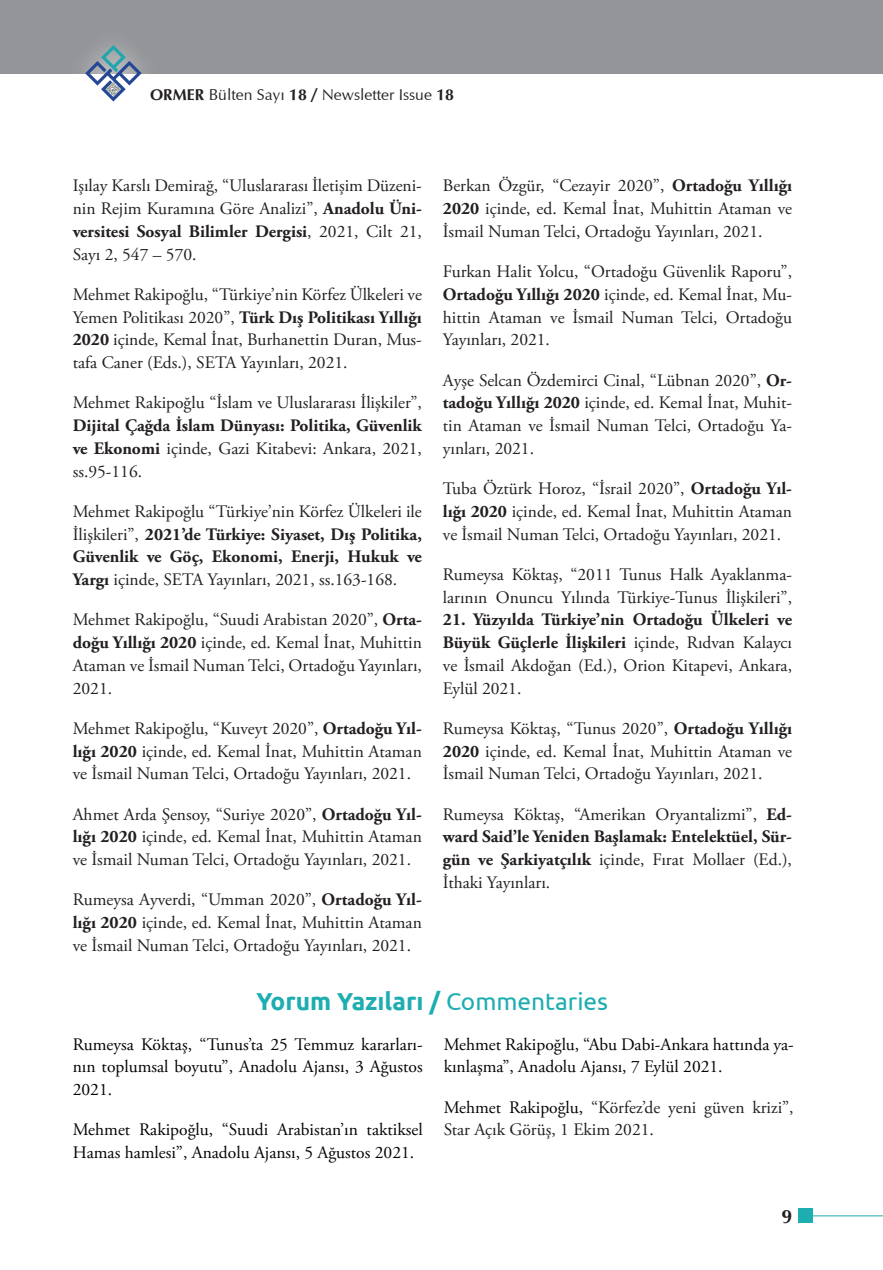
<style>
.page{position:relative;width:883px;height:1270px;background:#fff}
.page>*{position:absolute;margin:0;border:0;box-sizing:border-box;transform-origin:0 0}
.t1{font:700 24.5px "Ubuntu";color:#1eadb0}
.t2{font:700 19.25px "TR Oregon";color:#231f20}
.t3{font:17.5px/22.8px "Adobe Garamond Pro";color:#231f20;text-align:justify}
.t4{font:17.5px/22.8px "Adobe Garamond Pro";color:#040503}
.t5{font:700 17.5px/22.8px "Adobe Garamond Pro";color:#231f20;text-align:justify}
.t6{font:15.75px "TR Oregon";color:#231f20}
.s1{font-weight:700}
.s2{font-weight:400}
.s3{color:#040503}
</style>
<div class="page">
<div style="left:0;top:0;width:883px;height:73px;background:#939598"></div>
<hr style="left:798px;top:1215px;width:85px;height:1px;background:#1eadb0">
<div style="left:798px;top:1209px;width:14px;height:14px;background:#1eadb0"></div>
<div style="left:66px;top:26px;width:95px;height:95px;background:#fff;opacity:.75"></div>
<svg style="left:85px;top:45px;width:57px;height:57px"></svg>
<p class="t6" style="left:150px;top:85px;width:305px"><span class="s1">ORMER</span> Bülten Sayı <span class="s1">18 /</span> Newsletter Issue <span class="s1">18</span></p>
<p class="t3" style="left:73px;top:175px;width:351px">Işılay Karslı Demirağ, “Uluslararası İletişim Düzeni&shy;nin Rejim Kuramına Göre Analizi”, <span class="s1">Anadolu Üni&shy;versitesi Sosyal Bilimler Dergisi</span>, 2021, Cilt 21, Sayı 2, 547 – 570.</p>
<p class="t3" style="left:73px;top:283px;width:351px">Mehmet Rakipoğlu, “Türkiye’nin Körfez Ülkeleri ve Yemen Politikası 2020”, <span class="s1">Türk Dış Politikası Yıllığı 2020</span> içinde, Kemal İnat, Burhanettin Duran, Mus&shy;tafa Caner (Eds.), SETA Yayınları, 2021.</p>
<p class="t3" style="left:73px;top:392px;width:351px">Mehmet Rakipoğlu “İslam ve Uluslararası İlişkiler”,</p>
<p class="t5" style="left:73px;top:414px;width:351px">Dijital Çağda İslam Dünyası: Politika, Güvenlik ve Ekonomi <span class="s2">içinde, Gazi Kitabevi: Ankara, 2021, ss.95-116.</span></p>
<p class="t3" style="left:73px;top:500px;width:351px">Mehmet Rakipoğlu “Türkiye’nin Körfez Ülkeleri ile İlişkileri”, <span class="s1">2021’de Türkiye: Siyaset, Dış Politika, Güvenlik ve Göç, Ekonomi, Enerji, Hukuk ve Yargı</span> içinde, SETA Yayınları, 2021, ss.163-168.</p>
<p class="t3" style="left:73px;top:609px;width:351px">Mehmet Rakipoğlu, “Suudi Arabistan 2020”, <span class="s1">Orta&shy;doğu Yıllığı 2020</span> içinde, ed. Kemal İnat, Muhittin Ataman ve İsmail Numan Telci, Ortadoğu Yayınları, 2021.</p>
<p class="t3" style="left:73px;top:717px;width:351px">Mehmet Rakipoğlu, “Kuveyt 2020”, <span class="s1">Ortadoğu Yıl&shy;lığı 2020</span> içinde, ed. Kemal İnat, Muhittin Ataman ve İsmail Numan Telci, Ortadoğu Yayınları, 2021.</p>
<p class="t3" style="left:73px;top:803px;width:351px">Ahmet Arda Şensoy, “Suriye 2020”, <span class="s1">Ortadoğu Yıl&shy;lığı 2020</span> içinde, ed. Kemal İnat, Muhittin Ataman ve İsmail Numan Telci, Ortadoğu Yayınları, 2021.</p>
<p class="t3" style="left:73px;top:889px;width:351px">Rumeysa Ayverdi, “Umman 2020”, <span class="s1">Ortadoğu Yıl&shy;lığı 2020</span> içinde, ed. Kemal İnat, Muhittin Ataman ve İsmail Numan Telci, Ortadoğu Yayınları, 2021.</p>
<p class="t3" style="left:443px;top:175px;width:351px">Berkan Özgür, “Cezayir 2020”, <span class="s1">Ortadoğu Yıllığı 2020</span> içinde, ed. Kemal İnat, Muhittin Ataman ve İsmail Numan Telci, Ortadoğu Yayınları, 2021.</p>
<p class="t3" style="left:443px;top:261px;width:351px">Furkan Halit Yolcu, “Ortadoğu Güvenlik Raporu”, <span class="s1">Ortadoğu Yıllığı 2020</span> içinde, ed. Kemal İnat, Mu&shy;hittin Ataman ve İsmail Numan Telci, Ortadoğu Yayınları, 2021.</p>
<p class="t3" style="left:443px;top:369px;width:351px">Ayşe Selcan Özdemirci Cinal, “Lübnan 2020”, <span class="s1">Or&shy;tadoğu Yıllığı 2020</span> içinde, ed. Kemal İnat, Muhit&shy;tin Ataman ve İsmail Numan Telci, Ortadoğu Ya&shy;yınları, 2021.</p>
<p class="t3" style="left:443px;top:478px;width:351px">Tuba Öztürk Horoz, “İsrail 2020”, <span class="s1">Ortadoğu Yıl&shy;lığı 2020</span> içinde, ed. Kemal İnat, Muhittin Ataman ve İsmail Numan Telci, Ortadoğu Yayınları, 2021.</p>
<p class="t3" style="left:443px;top:563px;width:351px">Rumeysa Köktaş, “2011 Tunus Halk Ayaklanma&shy;larının Onuncu Yılında Türkiye-Tunus İlişkileri”,</p>
<p class="t3" style="left:443px;top:609px;width:351px"><span class="s1">21. Yüzyılda Türkiye’nin Ortadoğu Ülkeleri ve Büyük Güçlerle İlişkileri</span> içinde, Rıdvan Kalaycı ve İsmail Akdoğan (Ed.), Orion Kitapevi, Ankara, Eylül 2021.</p>
<p class="t3" style="left:443px;top:717px;width:351px">Rumeysa Köktaş, “Tunus 2020”, <span class="s1">Ortadoğu Yıllığı 2020</span> içinde, ed. Kemal İnat, Muhittin Ataman ve İsmail Numan Telci, Ortadoğu Yayınları, 2021.</p>
<p class="t3" style="left:443px;top:803px;width:351px">Rumeysa Köktaş, “Amerikan Oryantalizmi”, <span class="s1">Ed&shy;ward Said’le Yeniden Başlamak: Entelektüel, Sür&shy;gün ve Şarkiyatçılık</span> içinde, Fırat Mollaer (Ed.), İthaki Yayınları.</p>
<h1 class="t1" style="left:257px;top:986px;width:353px">Yorum Yazıları / <span class="s2">Commentaries</span></h1>
<p class="t4" style="left:73px;top:1033px;width:351px;text-align:justify">Rumeysa Köktaş, “Tunus’ta 25 Temmuz kararları&shy;nın toplumsal boyutu”, Anadolu Ajansı, 3 Ağustos 2021.</p>
<p class="t4" style="left:73px;top:1119px;width:351px">Mehmet Rakipoğlu, “Suudi Arabistan’ın taktiksel<br>Hamas hamlesi”, Anadolu Ajansı, 5 Ağustos 2021.</p>
<p class="t4" style="left:444px;top:1033px;width:351px">Mehmet Rakipoğlu, “Abu Dabi-Ankara hattında ya&shy;kınlaşma”, Anadolu Ajansı, 7 Eylül 2021.</p>
<p class="t3" style="left:444px;top:1096px;width:351px"><span class="s3">Mehmet Rakipoğlu,</span> “Körfez’de yeni güven krizi”,<br>Star Açık Görüş, 1 Ekim 2021.</p>
<p class="t2" style="left:781px;top:1205px;width:12px">9</p>
</div>
